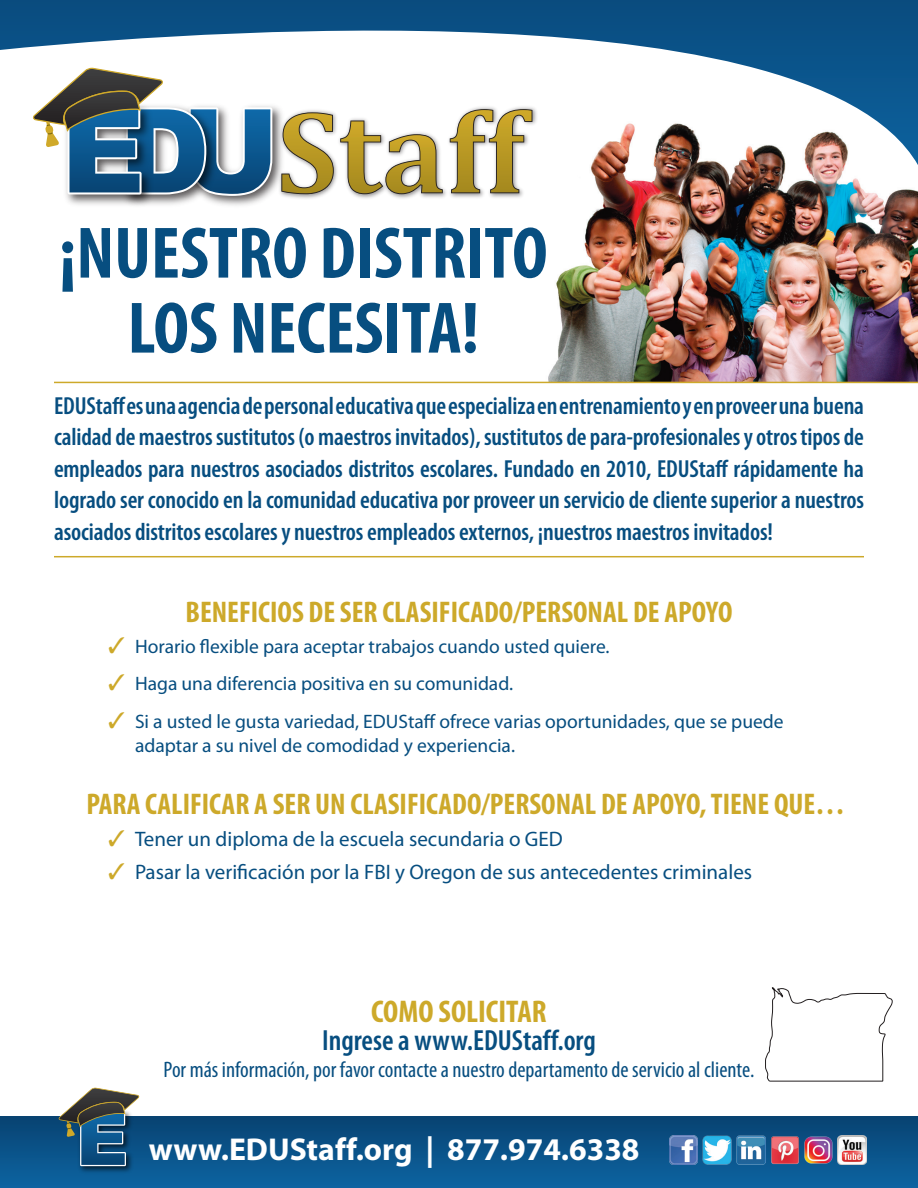
<style>
.page{position:relative;width:918px;height:1188px;background:#fff}
.page>*{position:absolute;margin:0;border:0;box-sizing:border-box;transform-origin:0 0}
.t1{font:700 condensed 73.5px/75px "Myriad Pro";color:#074e80;text-align:center}
.t2{font:700 31.65px "Myriad Pro";color:#fff}
.t3{font:700 condensed 31.5px "Myriad Pro";color:#cda92a}
.t4{font:700 condensed 30px "Myriad Pro";color:#cda92a}
.t5{font:600 condensed 29.25px "Myriad Pro";color:#074e80}
.t6{font:600 condensed 24.75px/31.5px "Myriad Pro";letter-spacing:-.005em;color:#074e80;text-align:justify}
.t7{font:condensed 22.5px "Myriad Pro";color:#074e80}
.t8{font:21px "Myriad Pro";color:#074e80}
.t9{font:19.5px/24px "Myriad Pro";color:#074e80}
.s1{color:#cda92a}
</style>
<div class="page">
<img style="left:543px;top:165px;width:375px;height:217px">
<svg style="left:0;top:0;width:918px;height:165px"></svg>
<img style="left:221px;top:100px;width:66px;height:106px">
<img style="left:66px;top:196px;width:90px;height:11px">
<svg style="left:33px;top:68px;width:239px;height:128px"></svg>
<img style="left:276px;top:104px;width:263px;height:97px">
<svg style="left:281px;top:112px;width:53px;height:82px"></svg>
<svg style="left:340px;top:121px;width:103px;height:73px"></svg>
<svg style="left:450px;top:109px;width:82px;height:84px"></svg>
<hr style="left:54px;top:382px;width:864px;height:1px;background:#cda92a">
<hr style="left:54px;top:556px;width:810px;height:1px;background:#cda92a">
<div style="left:0;top:1117px;width:918px;height:71px;background:linear-gradient(to bottom,#094372,#0d64a2)"></div>
<img style="left:76px;top:1166px;width:59px;height:9px">
<svg style="left:59px;top:1088px;width:80px;height:78px;background:#476a80"></svg>
<img style="left:669px;top:1136px;width:29px;height:28px">
<img style="left:703px;top:1136px;width:29px;height:28px">
<img style="left:737px;top:1136px;width:28px;height:28px">
<img style="left:770px;top:1135px;width:29px;height:29px">
<img style="left:804px;top:1135px;width:29px;height:30px">
<img style="left:838px;top:1136px;width:29px;height:29px">
<svg style="left:765px;top:987px;width:128px;height:95px"></svg>
<p class="t1" style="left:59px;top:217px;width:490px">¡NUESTRO DISTRITO<br>LOS NECESITA!</p>
<p class="t6" style="left:54px;top:390px;width:812px">EDUStaff es una agencia de personal educativa que especializa en entrenamiento y en proveer una buena calidad de maestros sustitutos (o maestros invitados), sustitutos de para-profesionales y otros tipos de empleados para nuestros asociados distritos escolares. Fundado en 2010, EDUStaff rápidamente ha logrado ser conocido en la comunidad educativa por proveer un servicio de cliente superior a nuestros asociados distritos escolares y nuestros empleados externos, ¡nuestros maestros invitados!</p>
<p class="t4" style="left:186px;top:596px;width:548px">BENEFICIOS DE SER CLASIFICADO/PERSONAL DE APOYO</p>
<p class="t9" style="left:108px;top:635px;width:503px"><span class="s1">✓</span> Horario flexible para aceptar trabajos cuando usted quiere.</p>
<p class="t9" style="left:108px;top:672px;width:407px"><span class="s1">✓</span> Haga una diferencia positiva en su comunidad.</p>
<p class="t9" style="left:135px;top:710px;width:650px;text-indent:-27px"><span class="s1">✓</span> Si a usted le gusta variedad, EDUStaff ofrece varias oportunidades, que se puede adaptar a su nivel de comodidad y experiencia.</p>
<p class="t4" style="left:86px;top:788px;width:760px">PARA CALIFICAR A SER UN CLASIFICADO/PERSONAL DE APOYO, TIENE QUE…</p>
<p class="t8" style="left:108px;top:828px;width:456px"><span class="s1">✓</span> Tener un diploma de la escuela secundaria o GED</p>
<p class="t8" style="left:108px;top:860px;width:646px"><span class="s1">✓</span> Pasar la verificación por la FBI y Oregon de sus antecedentes criminales</p>
<p class="t3" style="left:371px;top:994px;width:177px">COMO SOLICITAR</p>
<p class="t5" style="left:322px;top:1025px;width:275px">Ingrese a www.EDUStaff.org</p>
<p class="t7" style="left:164px;top:1058px;width:592px">Por más información, por favor contacte a nuestro departamento de servicio al cliente.</p>
<p class="t2" style="left:149px;top:1132px;width:492px">www.EDUStaff.org | 877.974.6338</p>
</div>
